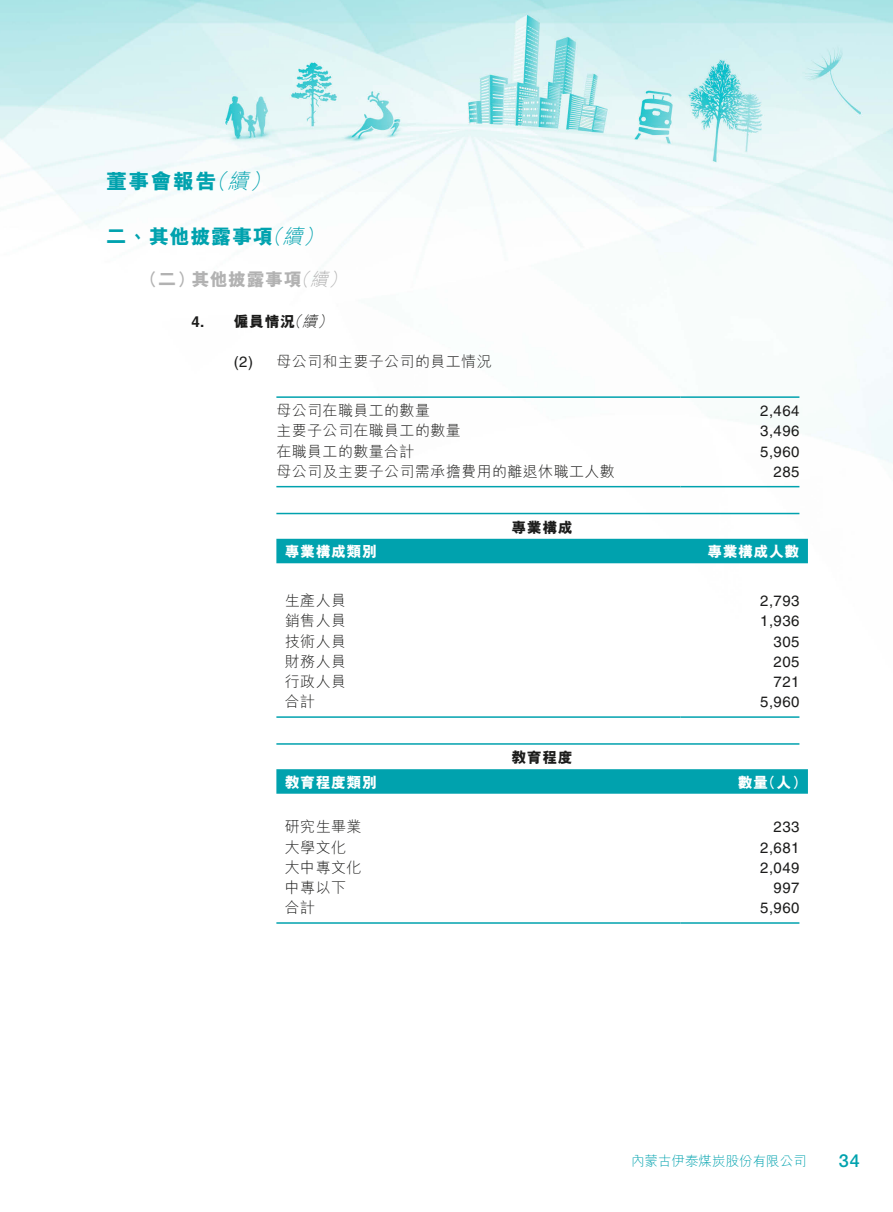
<style>
.page{position:relative;width:893px;height:1212px;background:#fff}
.page>*{position:absolute;margin:0;border:0;box-sizing:border-box;transform-origin:0 0}
.t1{font:800 21px "M Hei HK";letter-spacing:.06em;color:#00a2ae}
.t2{font:800 20.25px "M Hei HK";letter-spacing:.025em;color:#00a2ae}
.t3{font:800 18px "M Hei HK";letter-spacing:.025em;color:#b2b2b2}
.t4{font:500 18px "Helvetica Neue LT Std";color:#00a2ae}
.t5{font:300 15px "M Hei HK";letter-spacing:.025em;color:#1c1c1b}
.t6{font:15px "Helvetica LT Std";letter-spacing:.025em;color:#1c1c1b}
.t7{font:800 15px "M Hei HK";letter-spacing:.025em;color:#fff}
.t8{font:800 15px "M Hei HK";letter-spacing:.025em;color:#1c1c1b}
.t9{font:300 13.5px "M Hei HK";color:#00a2ae}
.s1{font-weight:300;font-style:italic}
.s2{font-family:"Helvetica LT Std";font-weight:700}
.s3{font-family:"Helvetica LT Std";font-weight:400}
</style>
<div class="page">
<img style="left:0;top:0;width:893px;height:924px">
<hr style="left:276px;top:396px;width:404px;height:2px;background:#00a2ae">
<hr style="left:680px;top:396px;width:119px;height:2px;background:#00a2ae">
<hr style="left:276px;top:486px;width:404px;height:1px;background:#00a2ae">
<hr style="left:680px;top:486px;width:119px;height:1px;background:#00a2ae">
<div style="left:276px;top:539px;width:532px;height:24px;background:#00a2ae"></div>
<hr style="left:276px;top:513px;width:523px;height:1px;background:#00a2ae">
<hr style="left:276px;top:716px;width:404px;height:2px;background:#00a2ae">
<hr style="left:680px;top:716px;width:119px;height:2px;background:#00a2ae">
<svg style="left:276px;top:769px;width:532px;height:25px;background:#05a3af"></svg>
<hr style="left:276px;top:743px;width:523px;height:2px;background:#00a2ae">
<hr style="left:276px;top:922px;width:404px;height:2px;background:#00a2ae">
<hr style="left:680px;top:922px;width:119px;height:2px;background:#00a2ae">
<h1 class="t1" style="left:106px;top:167px;width:172px">董事會報告<span class="s1">（續）</span></h1>
<h2 class="t2" style="left:106px;top:223px;width:225px">二、其他披露事項<span class="s1">（續）</span></h2>
<p class="t3" style="left:140px;top:267px;width:214px">（二）其他披露事項<span class="s1">（續）</span></p>
<p class="t8" style="left:191px;top:311px;width:147px"><span class="s2">4.</span> 僱員情況<span class="s1">（續）</span></p>
<p class="t5" style="left:234px;top:351px;width:259px"><span class="s3">(2)</span> 母公司和主要子公司的員工情況</p>
<p class="t5" style="left:276px;top:400px;width:155px">母公司在職員工的數量</p>
<p class="t6" style="left:760px;top:402px;width:41px">2,464</p>
<p class="t5" style="left:276px;top:420px;width:186px">主要子公司在職員工的數量</p>
<p class="t6" style="left:760px;top:422px;width:41px">3,496</p>
<p class="t5" style="left:276px;top:441px;width:140px">在職員工的數量合計</p>
<p class="t6" style="left:760px;top:443px;width:41px">5,960</p>
<p class="t5" style="left:276px;top:461px;width:340px">母公司及主要子公司需承擔費用的離退休職工人數</p>
<p class="t6" style="left:774px;top:463px;width:27px">285</p>
<p class="t8" style="left:512px;top:517px;width:63px">專業構成</p>
<p class="t7" style="left:285px;top:541px;width:94px">專業構成類別</p>
<p class="t7" style="left:707px;top:541px;width:94px">專業構成人數</p>
<p class="t5" style="left:285px;top:590px;width:63px">生產人員</p>
<p class="t6" style="left:760px;top:592px;width:41px">2,793</p>
<p class="t5" style="left:285px;top:610px;width:63px">銷售人員</p>
<p class="t6" style="left:760px;top:612px;width:41px">1,936</p>
<p class="t5" style="left:285px;top:631px;width:63px">技術人員</p>
<p class="t6" style="left:774px;top:633px;width:27px">305</p>
<p class="t5" style="left:285px;top:651px;width:63px">財務人員</p>
<p class="t6" style="left:774px;top:653px;width:27px">205</p>
<p class="t5" style="left:285px;top:671px;width:63px">行政人員</p>
<p class="t6" style="left:774px;top:673px;width:27px">721</p>
<p class="t5" style="left:285px;top:691px;width:32px">合計</p>
<p class="t6" style="left:760px;top:693px;width:41px">5,960</p>
<p class="t8" style="left:512px;top:747px;width:63px">教育程度</p>
<p class="t7" style="left:285px;top:772px;width:94px">教育程度類別</p>
<p class="t7" style="left:738px;top:772px;width:71px">數量（人）</p>
<p class="t5" style="left:285px;top:816px;width:78px">研究生畢業</p>
<p class="t6" style="left:774px;top:818px;width:27px">233</p>
<p class="t5" style="left:285px;top:836px;width:63px">大學文化</p>
<p class="t6" style="left:760px;top:838px;width:41px">2,681</p>
<p class="t5" style="left:285px;top:857px;width:78px">大中專文化</p>
<p class="t6" style="left:760px;top:859px;width:41px">2,049</p>
<p class="t5" style="left:285px;top:877px;width:63px">中專以下</p>
<p class="t6" style="left:774px;top:879px;width:27px">997</p>
<p class="t5" style="left:285px;top:897px;width:32px">合計</p>
<p class="t6" style="left:760px;top:899px;width:41px">5,960</p>
<p class="t9" style="left:631px;top:1152px;width:177px">內蒙古伊泰煤炭股份有限公司</p>
<p class="t4" style="left:839px;top:1150px;width:23px">34</p>
</div>
